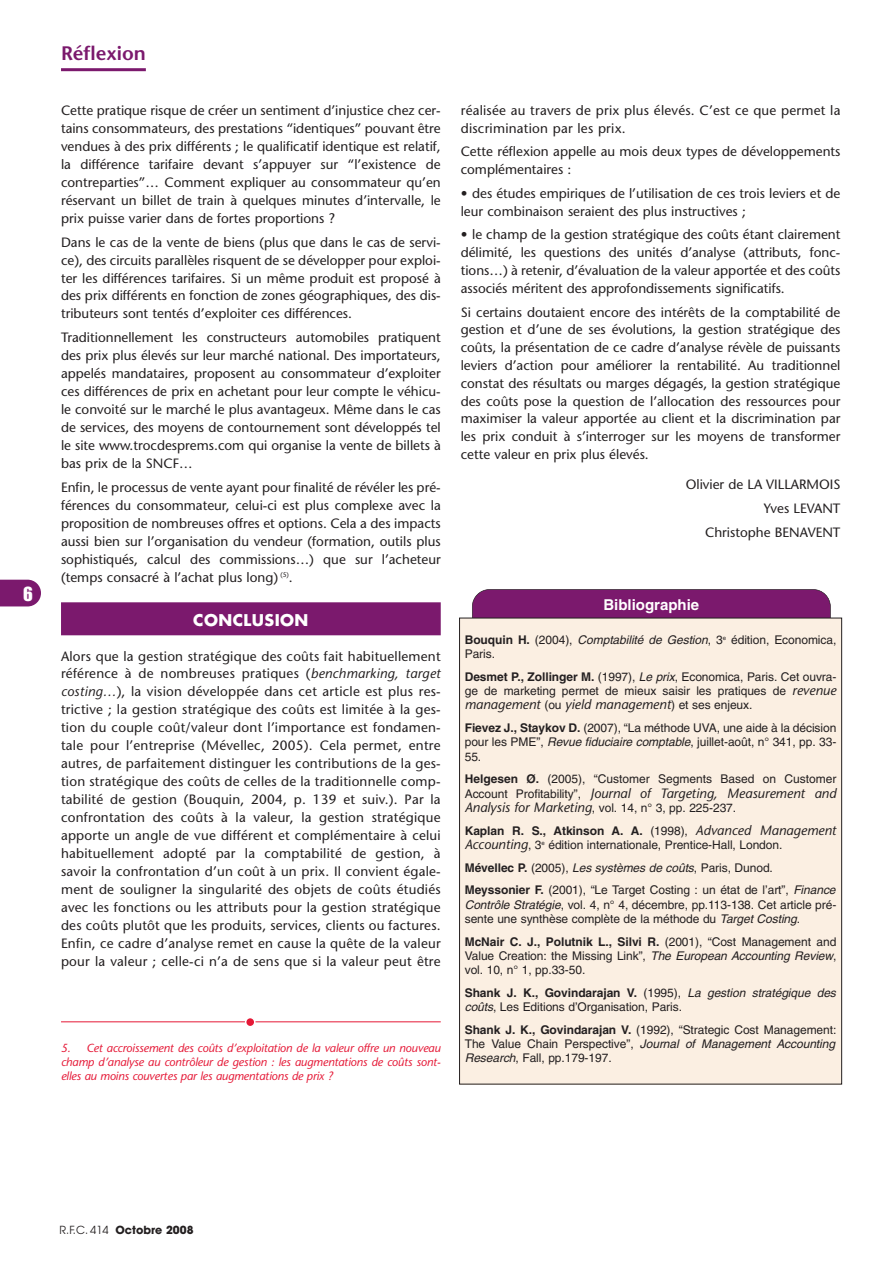
<style>
.page{position:relative;width:893px;height:1263px;background:#fff}
.page>*{position:absolute;margin:0;border:0;box-sizing:border-box;transform-origin:0 0}
.t1{font:600 19.5px "Stone Sans";color:#7b196d}
.t2{font:18px "Impact";color:#fff}
.t3{font:700 15.75px "Futura";letter-spacing:.025em;color:#fff}
.t4{font:700 15px "Helvetica";color:#fff}
.t5{font:13.5px/18px "Stone Sans";color:#231f20;text-align:justify}
.t6{font:italic 13.5px/22.8px "Stone Sans";color:#231f20}
.t7{font:12px/14.2px "Helvetica";letter-spacing:-.005em;color:#231f20}
.t8{font:italic 11.7px/14.1px "Stone Sans";letter-spacing:-.01em;color:#e51836;text-align:justify}
.t9{font:700 11.1px "Avant Garde";color:#231f20}
.s1{font-style:italic}
.s2{font-weight:700}
.s3{font-family:"Stone Sans";font-style:italic;font-size:13.5px}
.s4{font-family:"Helvetica";font-style:normal;font-size:12px}
.s5{font-family:"Helvetica";font-weight:700;font-style:normal;font-size:12px}
.s6{font-weight:400}
</style>
<div class="page">
<hr style="left:61px;top:68px;width:85px;height:3px;background:#7b196d">
<svg style="left:0;top:580px;width:41px;height:26px"></svg>
<div style="left:61px;top:602px;width:380px;height:33px;background:#7b196d"></div>
<hr style="left:61px;top:1021px;width:380px;height:1px;background:#e51836">
<svg style="left:245px;top:1018px;width:11px;height:8px"></svg>
<div style="left:472px;top:589px;width:358px;height:56px;background:#7b196d;border-radius:17px"></div>
<div style="left:472px;top:589px;width:359px;height:56px;border:1px solid #231f20;border-radius:18px"></div>
<div style="left:460px;top:618px;width:382px;height:466px;background:#fbefe2"></div>
<h2 class="t2" style="left:23px;top:588px;width:11px">6</h2>
<h1 class="t1" style="left:61px;top:45px;width:86px">Réflexion</h1>
<p class="t5" style="left:61px;top:103px;width:381px">Cette pratique risque de créer un sentiment d’injustice chez cer&shy;tains consommateurs, des prestations “identiques” pouvant être vendues à des prix différents ; le qualificatif identique est relatif, la différence tarifaire devant s’appuyer sur “l’existence de contreparties”… Comment expliquer au consommateur qu’en réservant un billet de train à quelques minutes d’intervalle, le prix puisse varier dans de fortes proportions ?</p>
<p class="t5" style="left:61px;top:234px;width:381px">Dans le cas de la vente de biens (plus que dans le cas de servi&shy;ce), des circuits parallèles risquent de se développer pour exploi&shy;ter les différences tarifaires. Si un même produit est proposé à des prix différents en fonction de zones géographiques, des dis&shy;tributeurs sont tentés d’exploiter ces différences.</p>
<p class="t5" style="left:61px;top:330px;width:381px">Traditionnellement les constructeurs automobiles pratiquent des prix plus élevés sur leur marché national. Des importateurs, appelés mandataires, proposent au consommateur d’exploiter ces différences de prix en achetant pour leur compte le véhicu&shy;le convoité sur le marché le plus avantageux. Même dans le cas de services, des moyens de contournement sont développés tel le site www.trocdesprems.com qui organise la vente de billets à bas prix de la SNCF…</p>
<p class="t5" style="left:61px;top:480px;width:381px">Enfin, le processus de vente ayant pour finalité de révéler les pré&shy;férences du consommateur, celui-ci est plus complexe avec la proposition de nombreuses offres et options. Cela a des impacts aussi bien sur l’organisation du vendeur (formation, outils plus sophistiqués, calcul des commissions…) que sur l’acheteur (temps consacré à l’achat plus long) <sup>(5)</sup>.</p>
<p class="t3" style="left:193px;top:612px;width:117px">CONCLUSION</p>
<p class="t5" style="left:61px;top:648px;width:381px">Alors que la gestion stratégique des coûts fait habituellement référence à de nombreuses pratiques (<span class="s1">benchmarking, target costing…</span>), la vision développée dans cet article est plus res&shy;trictive ; la gestion stratégique des coûts est limitée à la ges&shy;tion du couple coût/valeur dont l’importance est fondamen&shy;tale pour l’entreprise (Mévellec, 2005). Cela permet, entre autres, de parfaitement distinguer les contributions de la ges&shy;tion stratégique des coûts de celles de la traditionnelle comp&shy;tabilité de gestion (Bouquin, 2004, p. 139 et suiv.). Par la confrontation des coûts à la valeur, la gestion stratégique apporte un angle de vue différent et complémentaire à celui habituellement adopté par la comptabilité de gestion, à savoir la confrontation d’un coût à un prix. Il convient égale&shy;ment de souligner la singularité des objets de coûts étudiés avec les fonctions ou les attributs pour la gestion stratégique des coûts plutôt que les produits, services, clients ou factures.<br>Enfin, ce cadre d’analyse remet en cause la quête de la valeur pour la valeur ; celle-ci n’a de sens que si la valeur peut être</p>
<p class="t8" style="left:61px;top:1042px;width:381px">5. Cet accroissement des coûts d’exploitation de la valeur offre un nouveau champ d’analyse au contrôleur de gestion : les augmentations de coûts sont&shy;elles au moins couvertes par les augmentations de prix ?</p>
<p class="t5" style="left:461px;top:103px;width:381px">réalisée au travers de prix plus élevés. C’est ce que permet la discrimination par les prix.</p>
<p class="t5" style="left:461px;top:144px;width:381px">Cette réflexion appelle au mois deux types de développements complémentaires :</p>
<p class="t5" style="left:461px;top:186px;width:381px">• des études empiriques de l’utilisation de ces trois leviers et de leur combinaison seraient des plus instructives ;</p>
<p class="t5" style="left:461px;top:227px;width:381px">• le champ de la gestion stratégique des coûts étant clairement délimité, les questions des unités d’analyse (attributs, fonc&shy;tions…) à retenir, d’évaluation de la valeur apportée et des coûts associés méritent des approfondissements significatifs.</p>
<p class="t5" style="left:461px;top:304px;width:381px">Si certains doutaient encore des intérêts de la comptabilité de gestion et d’une de ses évolutions, la gestion stratégique des coûts, la présentation de ce cadre d’analyse révèle de puissants leviers d’action pour améliorer la rentabilité. Au traditionnel constat des résultats ou marges dégagés, la gestion stratégique des coûts pose la question de l’allocation des ressources pour maximiser la valeur apportée au client et la discrimination par les prix conduit à s’interroger sur les moyens de transformer cette valeur en prix plus élevés.</p>
<p class="t5" style="left:686px;top:474px;width:156px;line-height:23.7px;text-align:right">Olivier de LA VILLARMOIS<br>Yves LEVANT<br>Christophe BENAVENT</p>
<p class="t4" style="left:603px;top:599px;width:97px">Bibliographie</p>
<p class="t7" style="left:465px;top:634px;width:373px"><span class="s2">Bouquin H.</span> (2004), <span class="s1">Comptabilité de Gestion</span>, 3<sup>e</sup> édition, Economica,<br>Paris.</p>
<p class="t7" style="left:465px;top:671px;width:373px"><span class="s2">Desmet P., Zollinger M.</span> (1997), <span class="s1">Le prix</span>, Economica, Paris. Cet ouvra&shy;ge de marketing permet de mieux saisir les pratiques de <span class="s3">revenue</span></p>
<p class="t6" style="left:465px;top:695px;width:289px">management <span class="s4">(ou</span> yield management<span class="s4">) et ses enjeux.</span></p>
<p class="t7" style="left:465px;top:722px;width:373px;text-align:justify"><span class="s2">Fievez J., Staykov D.</span> (2007), “La méthode UVA, une aide à la décision pour les PME”, <span class="s1">Revue fiduciaire comptable</span>, juillet-août, n° 341, pp. 33- 55.</p>
<p class="t7" style="left:465px;top:773px;width:373px"><span class="s2">Helgesen Ø.</span> (2005), “Customer Segments Based on Customer</p>
<p class="t6" style="left:465px;top:783px;width:373px"><span class="s4">Account Profitability”,</span> Journal of Targeting, Measurement and</p>
<p class="t6" style="left:465px;top:797px;width:373px">Analysis for Marketing<span class="s4">, vol. 14, n° 3, pp. 225-237.<br></span><span class="s5">Kaplan R. S., Atkinson A. A.</span> <span class="s4">(1998),</span> Advanced Management</p>
<p class="t7" style="left:465px;top:834px;width:375px;line-height:22.8px"><span class="s3">Accounting</span>, 3<sup>e</sup> édition internationale, Prentice-Hall, London.<br><span class="s2">Mévellec P.</span> (2005), <span class="s1">Les systèmes de coûts</span>, Paris, Dunod.<br><span class="s2">Meyssonier F.</span> (2001), “Le Target Costing : un état de l’art”, <span class="s1">Finance</span></p>
<p class="t7" style="left:465px;top:898px;width:373px"><span class="s1">Contrôle Stratégie</span>, vol. 4, n° 4, décembre, pp.113-138. Cet article pré&shy;sente une synthèse complète de la méthode du <span class="s1">Target Costing</span>.</p>
<p class="t7" style="left:465px;top:935px;width:373px;text-align:justify"><span class="s2">McNair C. J., Polutnik L., Silvi R.</span> (2001), “Cost Management and Value Creation: the Missing Link”, <span class="s1">The European Accounting Review</span>, vol. 10, n° 1, pp.33-50.</p>
<p class="t7" style="left:465px;top:987px;width:375px"><span class="s2">Shank J. K., Govindarajan V.</span> (1995), <span class="s1">La gestion stratégique des coûts</span>, Les Editions d’Organisation, Paris.</p>
<p class="t7" style="left:465px;top:1024px;width:374px;text-align:justify"><span class="s2">Shank J. K., Govindarajan V.</span> (1992), “Strategic Cost Management:<br>T h e Va l u e C h a i n P e r s p e c t i v e ” , <span class="s1">Journal of Management Accounting Research</span>, Fall, pp.179-197.</p>
<p class="t9" style="left:60px;top:1226px;width:135px"><span class="s6">R.F.C. 414</span> Octobre 2008</p>
</div>
